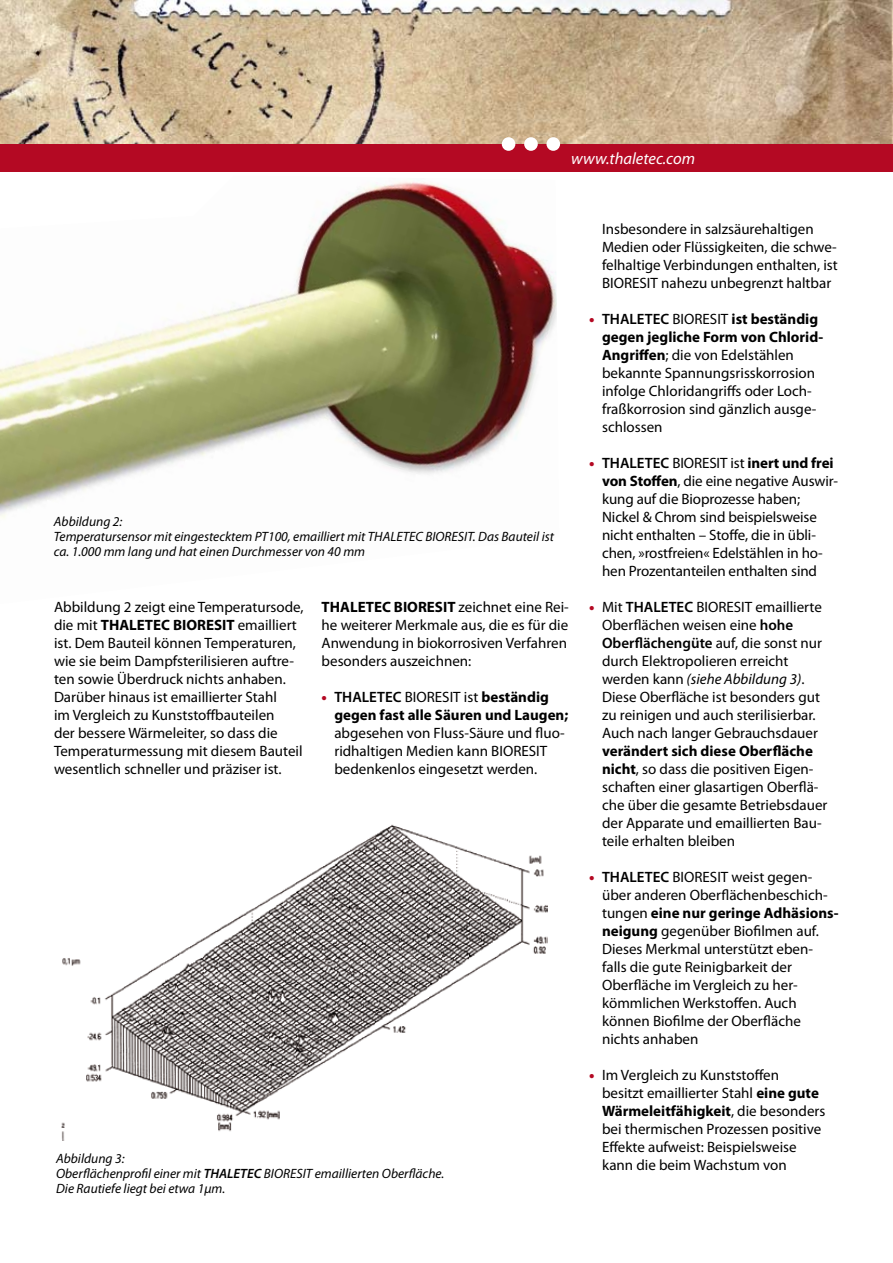
<style>
.page{position:relative;width:893px;height:1263px;background:#fff}
.page>*{position:absolute;margin:0;border:0;box-sizing:border-box;transform-origin:0 0}
.t1{font:italic 16.5px "Myriad Pro";color:#fff}
.t2{font:15px/18px "Myriad Pro";color:#000}
.t3{font:700 15px/18px "Myriad Pro";color:#000}
.t4{font:italic 13.5px/15px "Myriad Pro";color:#000}
.s1{font-weight:700}
.s2{font-weight:900;color:#b40923}
.s3{font-weight:600}
.s4{font-weight:400}
.s5{font-style:italic}
</style>
<div class="page">
<img style="left:0;top:0;width:893px;height:145px">
<div style="left:0;top:145px;width:893px;height:27px;background:#b40923"></div>
<div style="left:502px;top:137px;width:13px;height:14px;background:#fff;border-radius:50%"></div>
<div style="left:524px;top:137px;width:14px;height:14px;background:#fff;border-radius:50%"></div>
<div style="left:546px;top:137px;width:14px;height:14px;background:#fff;border-radius:50%"></div>
<img style="left:0;top:180px;width:557px;height:338px">
<img style="left:61px;top:824px;width:487px;height:316px">
<p class="t1" style="left:571px;top:150px;width:125px">www.thaletec.com</p>
<p class="t4" style="left:54px;top:514px;width:502px">Abbildung 2:<br>Temperatursensor mit eingestecktem PT100, emailliert mit THALETEC BIORESIT. Das Bauteil ist ca. 1.000 mm lang und hat einen Durchmesser von 40 mm</p>
<p class="t2" style="left:54px;top:598px;width:251px">Abbildung 2 zeigt eine Temperatursode, die mit <span class="s1">THALETEC BIORESIT</span> emailliert ist. Dem Bauteil können Temperaturen, wie sie beim Dampfsterilisieren auftre&shy;ten sowie Überdruck nichts anhaben.<br>Darüber hinaus ist emaillierter Stahl<br>im Vergleich zu Kunststoffbauteilen<br>der bessere Wärmeleiter, so dass die Temperaturmessung mit diesem Bauteil wesentlich schneller und präziser ist.</p>
<p class="t2" style="left:322px;top:598px;width:249px;text-align:justify"><span class="s1">THALETEC BIORESIT</span> zeichnet eine Rei&shy;he weiterer Merkmale aus, die es für die Anwendung in biokorrosiven Verfahren besonders auszeichnen:</p>
<p class="t3" style="left:334px;top:688px;width:235px;text-indent:-13px"><span class="s2">•</span> <span class="s3">THALETEC</span> <span class="s4">BIORESIT ist</span> beständig gegen fast alle Säuren und Laugen;</p>
<p class="t2" style="left:334px;top:724px;width:232px">abgesehen von Fluss-Säure und fluo&shy;ridhaltigen Medien kann BIORESIT bedenkenlos eingesetzt werden.</p>
<p class="t4" style="left:56px;top:1151px;width:390px">Abbildung 3:<br>Oberflächenprofil einer mit <span class="s3">THALETEC</span> BIORESIT emaillierten Oberfläche.<br>Die Rautiefe liegt bei etwa 1µm.</p>
<p class="t2" style="left:602px;top:220px;width:237px">Insbesondere in salzsäurehaltigen Medien oder Flüssigkeiten, die schwe&shy;felhaltige Verbindungen enthalten, ist BIORESIT nahezu unbegrenzt haltbar</p>
<p class="t2" style="left:602px;top:310px;width:223px;text-indent:-13px"><span class="s2">•</span> <span class="s3">THALETEC</span> BIORESIT <span class="s1">ist beständig gegen jegliche Form von Chlorid-<br>Angriffen</span>; die von Edelstählen bekannte Spannungsrisskorrosion infolge Chloridangriffs oder Loch&shy;fraßkorrosion sind gänzlich ausge&shy;schlossen</p>
<p class="t2" style="left:602px;top:454px;width:238px;text-indent:-13px"><span class="s2">•</span> <span class="s3">THALETEC</span> BIORESIT ist <span class="s1">inert und frei von Stoffen</span>, die eine negative Auswir&shy;kung auf die Bioprozesse haben; Nickel &amp; Chrom sind beispielsweise nicht enthalten – Stoffe, die in übli&shy;chen, »rostfreien« Edelstählen in ho&shy;hen Prozentanteilen enthalten sind</p>
<p class="t2" style="left:602px;top:598px;width:222px;text-indent:-13px"><span class="s2">•</span> Mit <span class="s3">THALETEC</span> BIORESIT emaillierte Oberflächen weisen eine <span class="s3">hohe Oberflächengüte</span> auf, die sonst nur durch Elektropolieren erreicht werden kann <span class="s5">(siehe Abbildung 3)</span>.<br>Diese Oberfläche ist besonders gut zu reinigen und auch sterilisierbar.<br>Auch nach langer Gebrauchsdauer</p>
<p class="t2" style="left:602px;top:742px;width:227px"><span class="s1">verändert sich diese Oberfläche nicht</span>, so dass die positiven Eigen&shy;schaften einer glasartigen Oberflä&shy;che über die gesamte Betriebsdauer der Apparate und emaillierten Bau&shy;teile erhalten bleiben</p>
<p class="t2" style="left:602px;top:868px;width:238px;text-indent:-13px"><span class="s2">•</span> <span class="s3">THALETEC</span> BIORESIT weist gegen&shy;über anderen Oberflächenbeschich&shy;tungen <span class="s1">eine nur geringe Adhäsions&shy;neigung</span> gegenüber Biofilmen auf.<br>Dieses Merkmal unterstützt eben&shy;falls die gute Reinigbarkeit der<br>Oberfläche im Vergleich zu her&shy;kömmlichen Werkstoffen. Auch können Biofilme der Oberfläche nichts anhaben</p>
<p class="t2" style="left:602px;top:1066px;width:225px;text-indent:-13px"><span class="s2">•</span> Im Vergleich zu Kunststoffen<br>besitzt emaillierter Stahl <span class="s1">eine gute Wärmeleitfähigkeit</span>, die besonders bei thermischen Prozessen positive Effekte aufweist: Beispielsweise kann die beim Wachstum von</p>
</div>
